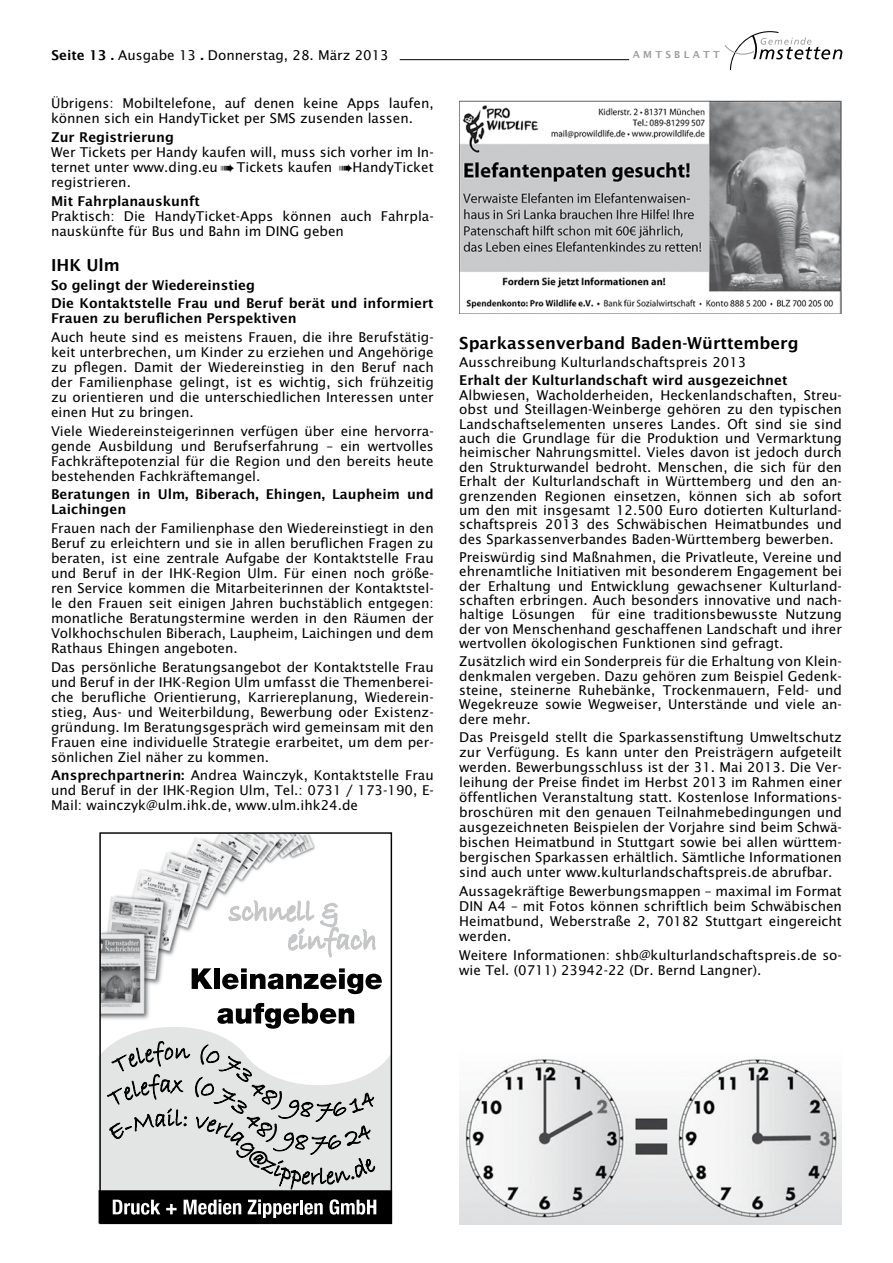
<style>
.page{position:relative;width:893px;height:1263px;background:#fff}
.page>*{position:absolute;margin:0;border:0;box-sizing:border-box;transform-origin:0 0}
.t1{font:16.5px "Lucida Sans Demibold Roman";color:#000}
.t2{font:13.5px/15px "Lucida Sans";color:#000;text-align:justify}
.t3{font:13.5px/18.6px "Lucida Sans Demibold Roman";color:#000}
.t4{font:9.75px "Lucida Sans Demibold Roman";letter-spacing:.34em;color:#9c9e9f}
.s1{font-family:"Lucida Sans Demibold Roman"}
</style>
<div class="page">
<svg style="left:724px;top:31px;width:118px;height:39px"></svg>
<hr style="left:400px;top:59px;width:229px;height:1px;background:#000">
<img style="left:459px;top:100px;width:383px;height:213px">
<svg style="left:98px;top:1027px;width:292px;height:166px"></svg>
<div style="left:99px;top:1190px;width:293px;height:33px;background:#000"></div>
<img style="left:101px;top:834px;width:214px;height:186px">
<div style="left:99px;top:832px;width:293px;height:392px;border:1px solid #000"></div>
<svg style="left:113px;top:1200px;width:47px;height:14px"></svg>
<svg style="left:166px;top:1204px;width:11px;height:10px"></svg>
<svg style="left:184px;top:1199px;width:57px;height:16px"></svg>
<svg style="left:248px;top:1199px;width:75px;height:19px"></svg>
<svg style="left:329px;top:1199px;width:47px;height:16px"></svg>
<svg style="left:217px;top:1003px;width:137px;height:26px"></svg>
<svg style="left:192px;top:968px;width:21px;height:21px"></svg>
<div style="left:214px;top:968px;width:6px;height:21px;background:#000"></div>
<svg style="left:222px;top:856px;width:160px;height:140px"></svg>
<svg style="left:107px;top:1040px;width:268px;height:152px;background:#ccc"></svg>
<img style="left:459px;top:1059px;width:383px;height:166px">
<p class="t2" style="left:51px;top:48px;width:339px"><span class="s1">Seite 13 .</span> Ausgabe 13 <span class="s1">.</span> Donnerstag, 28. März 2013</p>
<p class="t4" style="left:633px;top:48px;width:89px">AMTSBLATT</p>
<p class="t2" style="left:51px;top:96px;width:384px">Übrigens: Mobiltelefone, auf denen keine Apps laufen, können sich ein HandyTicket per SMS zusenden lassen.</p>
<p class="t3" style="left:51px;top:128px;width:124px">Zur Registrierung</p>
<p class="t2" style="left:51px;top:145px;width:384px">Wer Tickets per Handy kaufen will, muss sich vorher im In&shy;ternet unter www.ding.eu → Tickets kaufen →HandyTicket registrieren.</p>
<p class="t3" style="left:51px;top:191px;width:151px">Mit Fahrplanauskunft</p>
<p class="t2" style="left:51px;top:208px;width:384px">Praktisch: Die HandyTicket-Apps können auch Fahrpla&shy;nauskünfte für Bus und Bahn im DING geben</p>
<p class="t1" style="left:51px;top:256px;width:70px">IHK Ulm</p>
<p class="t3" style="left:51px;top:276px;width:384px">So gelingt der Wiedereinstieg<br>Die Kontaktstelle Frau und Beruf berät und informiert</p>
<p class="t3" style="left:51px;top:309px;width:247px">Frauen zu beruflichen Perspektiven</p>
<p class="t2" style="left:51px;top:330px;width:384px">Auch heute sind es meistens Frauen, die ihre Berufstätig&shy;keit unterbrechen, um Kinder zu erziehen und Angehörige zu pflegen. Damit der Wiedereinstieg in den Beruf nach der Familienphase gelingt, ist es wichtig, sich frühzeitig zu orientieren und die unterschiedlichen Interessen unter einen Hut zu bringen.</p>
<p class="t2" style="left:51px;top:423px;width:384px">Viele Wiedereinsteigerinnen verfügen über eine hervorra&shy;gende Ausbildung und Berufserfahrung – ein wertvolles Fachkräftepotenzial für die Region und den bereits heute bestehenden Fachkräftemangel.</p>
<p class="t3" style="left:51px;top:487px;width:384px;line-height:15px">Beratungen in Ulm, Biberach, Ehingen, Laupheim und<br>Laichingen</p>
<p class="t2" style="left:51px;top:521px;width:384px">Frauen nach der Familienphase den Wiedereinstiegt in den Beruf zu erleichtern und sie in allen beruflichen Fragen zu beraten, ist eine zentrale Aufgabe der Kontaktstelle Frau und Beruf in der IHK-Region Ulm. Für einen noch größe&shy;ren Service kommen die Mitarbeiterinnen der Kontaktstel&shy;le den Frauen seit einigen Jahren buchstäblich entgegen: monatliche Beratungstermine werden in den Räumen der Volkhochschulen Biberach, Laupheim, Laichingen und dem Rathaus Ehingen angeboten.</p>
<p class="t2" style="left:51px;top:659px;width:384px">Das persönliche Beratungsangebot der Kontaktstelle Frau und Beruf in der IHK-Region Ulm umfasst die Themenberei&shy;che berufliche Orientierung, Karriereplanung, Wiederein&shy;stieg, Aus- und Weiterbildung, Bewerbung oder Existenz&shy;gründung. Im Beratungsgespräch wird gemeinsam mit den Frauen eine individuelle Strategie erarbeitet, um dem per&shy;sönlichen Ziel näher zu kommen.</p>
<p class="t2" style="left:51px;top:768px;width:384px"><span class="s1">Ansprechpartnerin:</span> Andrea Wainczyk, Kontaktstelle Frau und Beruf in der IHK-Region Ulm, Tel.: 0731 / 173-190, E-Mail: wainczyk@ulm.ihk.de, www.ulm.ihk24.de</p>
<p class="t1" style="left:459px;top:333px;width:341px">Sparkassenverband Baden-Württemberg</p>
<p class="t2" style="left:459px;top:355px;width:289px">Ausschreibung Kulturlandschaftspreis 2013</p>
<p class="t3" style="left:459px;top:371px;width:330px">Erhalt der Kulturlandschaft wird ausgezeichnet</p>
<p class="t2" style="left:459px;top:388px;width:384px;line-height:14.4px">Albwiesen, Wacholderheiden, Heckenlandschaften, Streu&shy;obst und Steillagen-Weinberge gehören zu den typischen Landschaftselementen unseres Landes. Oft sind sie sind auch die Grundlage für die Produktion und Vermarktung heimischer Nahrungsmittel. Vieles davon ist jedoch durch den Strukturwandel bedroht. Menschen, die sich für den Erhalt der Kulturlandschaft in Württemberg und den an&shy;grenzenden Regionen einsetzen, können sich ab sofort um den mit insgesamt 12.500 Euro dotierten Kulturland&shy;schaftspreis 2013 des Schwäbischen Heimatbundes und des Sparkassenverbandes Baden-Württemberg bewerben.</p>
<p class="t2" style="left:459px;top:550px;width:384px;line-height:14.4px">Preiswürdig sind Maßnahmen, die Privatleute, Vereine und ehrenamtliche Initiativen mit besonderem Engagement bei der Erhaltung und Entwicklung gewachsener Kulturland&shy;schaften erbringen. Auch besonders innovative und nach&shy;haltige Lösungen für eine traditionsbewusste Nutzung der von Menschenhand geschaffenen Landschaft und ihrer wertvollen ökologischen Funktionen sind gefragt.</p>
<p class="t2" style="left:459px;top:654px;width:384px;line-height:14.4px">Zusätzlich wird ein Sonderpreis für die Erhaltung von Klein&shy;denkmalen vergeben. Dazu gehören zum Beispiel Gedenk&shy;steine, steinerne Ruhebänke, Trockenmauern, Feld- und Wegekreuze sowie Wegweiser, Unterstände und viele an&shy;dere mehr.</p>
<p class="t2" style="left:459px;top:730px;width:384px">Das Preisgeld stellt die Sparkassenstiftung Umweltschutz zur Verfügung. Es kann unter den Preisträgern aufgeteilt werden. Bewerbungsschluss ist der 31. Mai 2013. Die Ver&shy;leihung der Preise findet im Herbst 2013 im Rahmen einer öffentlichen Veranstaltung statt. Kostenlose Informations&shy;broschüren mit den genauen Teilnahmebedingungen und ausgezeichneten Beispielen der Vorjahre sind beim Schwä&shy;bischen Heimatbund in Stuttgart sowie bei allen württem&shy;bergischen Sparkassen erhältlich. Sämtliche Informationen sind auch unter www.kulturlandschaftspreis.de abrufbar.</p>
<p class="t2" style="left:459px;top:884px;width:384px">Aussagekräftige Bewerbungsmappen – maximal im Format DIN A4 – mit Fotos können schriftlich beim Schwäbischen Heimatbund, Weberstraße 2, 70182 Stuttgart eingereicht werden.</p>
<p class="t2" style="left:459px;top:947px;width:384px">Weitere Informationen: shb@kulturlandschaftspreis.de so&shy;wie Tel. (0711) 23942-22 (Dr. Bernd Langner).</p>
</div>
